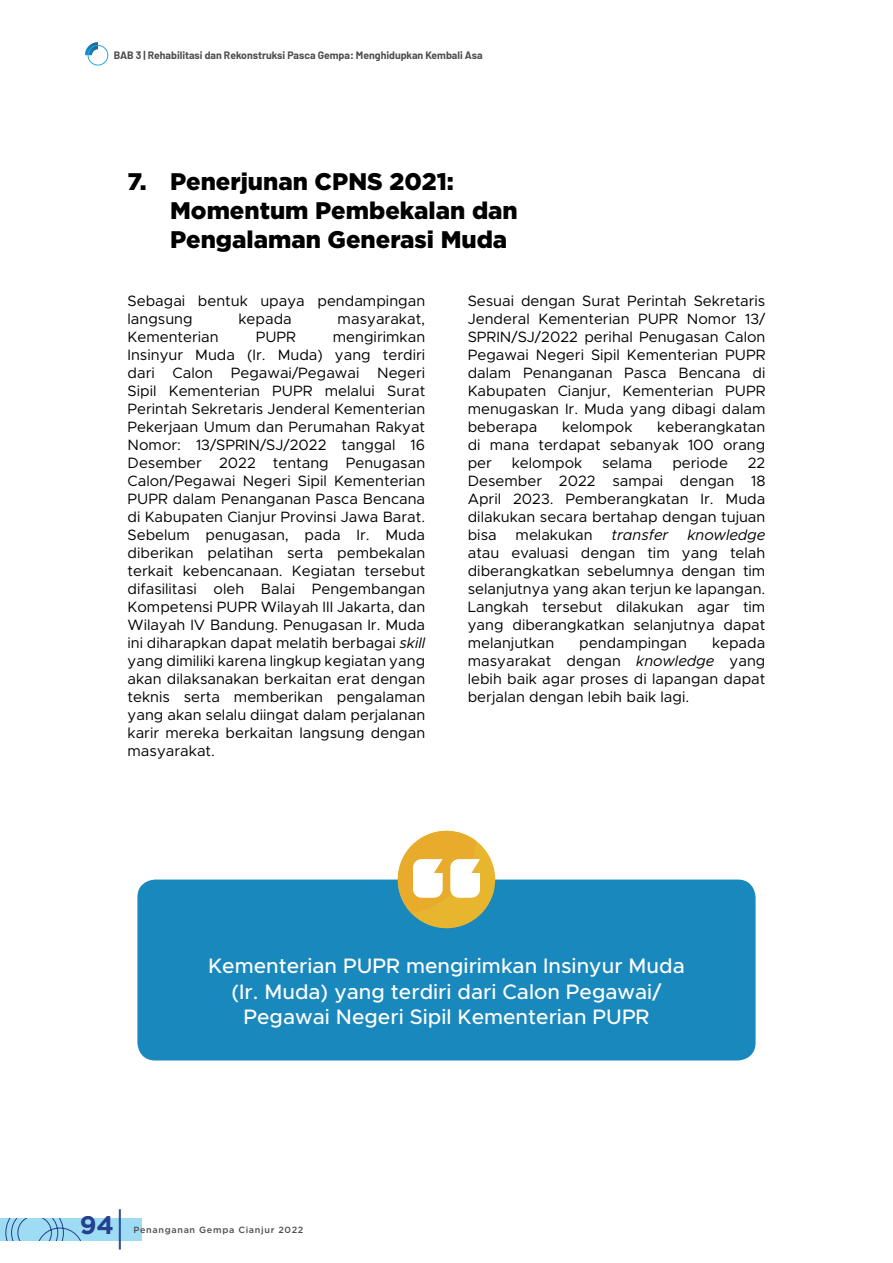
<style>
.page{position:relative;width:893px;height:1263px;background:#fff}
.page>*{position:absolute;margin:0;border:0;box-sizing:border-box;transform-origin:0 0}
.t1{font:700 25.35px "Gotham";color:#25408f}
.t2{font:900 24px/28.8px "Gotham";color:#000}
.t3{font:500 21px/25.2px "Metropolis";color:#fff;text-align:center}
.t4{font:15px/18px "Metropolis";color:#000;text-align:justify}
.t5{font:italic 15px "Metropolis";color:#000}
.t6{font:700 10.5px "Barlow";color:#4d4d4f}
.t7{font:500 9px "Gotham";letter-spacing:.075em;color:#4d4d4f}
.s1{font-style:italic}
.s2{font-weight:300;font-size:43.5px}
</style>
<div class="page">
<div style="left:0;top:1218px;width:141px;height:23px;background:#9edcf4"></div>
<svg style="left:5px;top:1218px;width:76px;height:23px"></svg>
<svg style="left:85px;top:42px;width:13px;height:13px"></svg>
<div style="left:88px;top:45px;width:20px;height:20px;border:1px solid #26a8e0;border-radius:50%"></div>
<div style="left:137px;top:879px;width:619px;height:181px;background:#1988bd;border-radius:18px"></div>
<div style="left:398px;top:831px;width:97px;height:97px;background:#e8b52e;border-radius:50%"></div>
<svg style="left:398px;top:831px;width:82px;height:82px"></svg>
<p class="t6" style="left:114px;top:49px;width:370px">BAB 3 | Rehabilitasi dan Rekonstruksi Pasca Gempa: Menghidupkan Kembali Asa</p>
<h2 class="t2" style="left:170px;top:167px;width:349px;text-indent:-43px">7. Penerjunan CPNS 2021:<br>Momentum Pembekalan dan<br>Pengalaman Generasi Muda</h2>
<p class="t4" style="left:128px;top:292px;width:299px">Sebagai bentuk upaya pendampingan langsung</p>
<p class="t4" style="left:238px;top:310px;width:55px">kepada</p>
<p class="t4" style="left:338px;top:310px;width:89px">masyarakat,</p>
<p class="t4" style="left:128px;top:328px;width:299px;text-indent:205px">mengirimkan Insinyur Muda (Ir. Muda) yang terdiri dari Calon Pegawai/Pegawai Negeri Sipil Kementerian PUPR melalui Surat Perintah Sekretaris Jenderal Kementerian Pekerjaan Umum dan Perumahan Rakyat Nomor: 13/SPRIN/SJ/2022 tanggal 16<br>Desember 2022 tentang Penugasan Calon/Pegawai Negeri Sipil Kementerian PUPR dalam Penanganan Pasca Bencana di Kabupaten Cianjur Provinsi Jawa Barat.<br>Sebelum penugasan, pada Ir. Muda diberikan pelatihan serta pembekalan terkait kebencanaan. Kegiatan tersebut difasilitasi oleh Balai Pengembangan Kompetensi PUPR Wilayah III Jakarta, dan Wilayah IV Bandung. Penugasan Ir. Muda ini diharapkan dapat melatih berbagai <span class="s1">skill </span>yang dimiliki karena lingkup kegiatan yang akan dilaksanakan berkaitan erat dengan teknis serta memberikan pengalaman yang akan selalu diingat dalam perjalanan karir mereka berkaitan langsung dengan masyarakat.</p>
<p class="t4" style="left:128px;top:328px;width:93px">Kementerian</p>
<p class="t4" style="left:256px;top:328px;width:42px">PUPR</p>
<p class="t4" style="left:468px;top:292px;width:299px">Sesuai dengan Surat Perintah Sekretaris Jenderal Kementerian PUPR Nomor 13/ SPRIN/SJ/2022 perihal Penugasan Calon Pegawai Negeri Sipil Kementerian PUPR dalam Penanganan Pasca Bencana di Kabupaten Cianjur, Kementerian PUPR menugaskan Ir. Muda yang dibagi dalam beberapa</p>
<p class="t4" style="left:468px;top:418px;width:299px;text-indent:189px">keberangkatan di mana terdapat sebanyak 100 orang per</p>
<p class="t4" style="left:562px;top:418px;width:72px">kelompok</p>
<p class="t4" style="left:512px;top:454px;width:72px">kelompok</p>
<p class="t4" style="left:602px;top:454px;width:52px">selama</p>
<p class="t4" style="left:672px;top:454px;width:57px">periode</p>
<p class="t4" style="left:468px;top:454px;width:299px;text-indent:280px">22<br>Desember 2022 sampai dengan 18<br>April 2023. Pemberangkatan Ir. Muda dilakukan secara bertahap dengan tujuan bisa</p>
<p class="t4" style="left:516px;top:526px;width:78px">melakukan</p>
<p class="t5" style="left:611px;top:525px;width:58px">transfer</p>
<p class="t5" style="left:687px;top:525px;width:80px">knowledge</p>
<p class="t4" style="left:468px;top:544px;width:299px">atau evaluasi dengan tim yang telah diberangkatkan sebelumnya dengan tim selanjutnya yang akan terjun ke lapangan.<br>Langkah tersebut dilakukan agar tim yang diberangkatkan selanjutnya dapat melanjutkan</p>
<p class="t4" style="left:579px;top:634px;width:109px">pendampingan</p>
<p class="t4" style="left:468px;top:634px;width:299px;text-indent:244px">kepada masyarakat dengan <span class="s1">knowledge</span> yang lebih baik agar proses di lapangan dapat berjalan dengan lebih baik lagi.</p>
<h3 class="t3" style="left:208px;top:954px;width:478px">Kementerian PUPR mengirimkan Insinyur Muda (Ir. Muda) yang terdiri dari Calon Pegawai/<br>Pegawai Negeri Sipil Kementerian PUPR</h3>
<h1 class="t1" style="left:80px;top:1208px;width:48px">94<span class="s2">|</span></h1>
<p class="t7" style="left:134px;top:1224px;width:171px">Penanganan Gempa Cianjur 2022</p>
</div>
